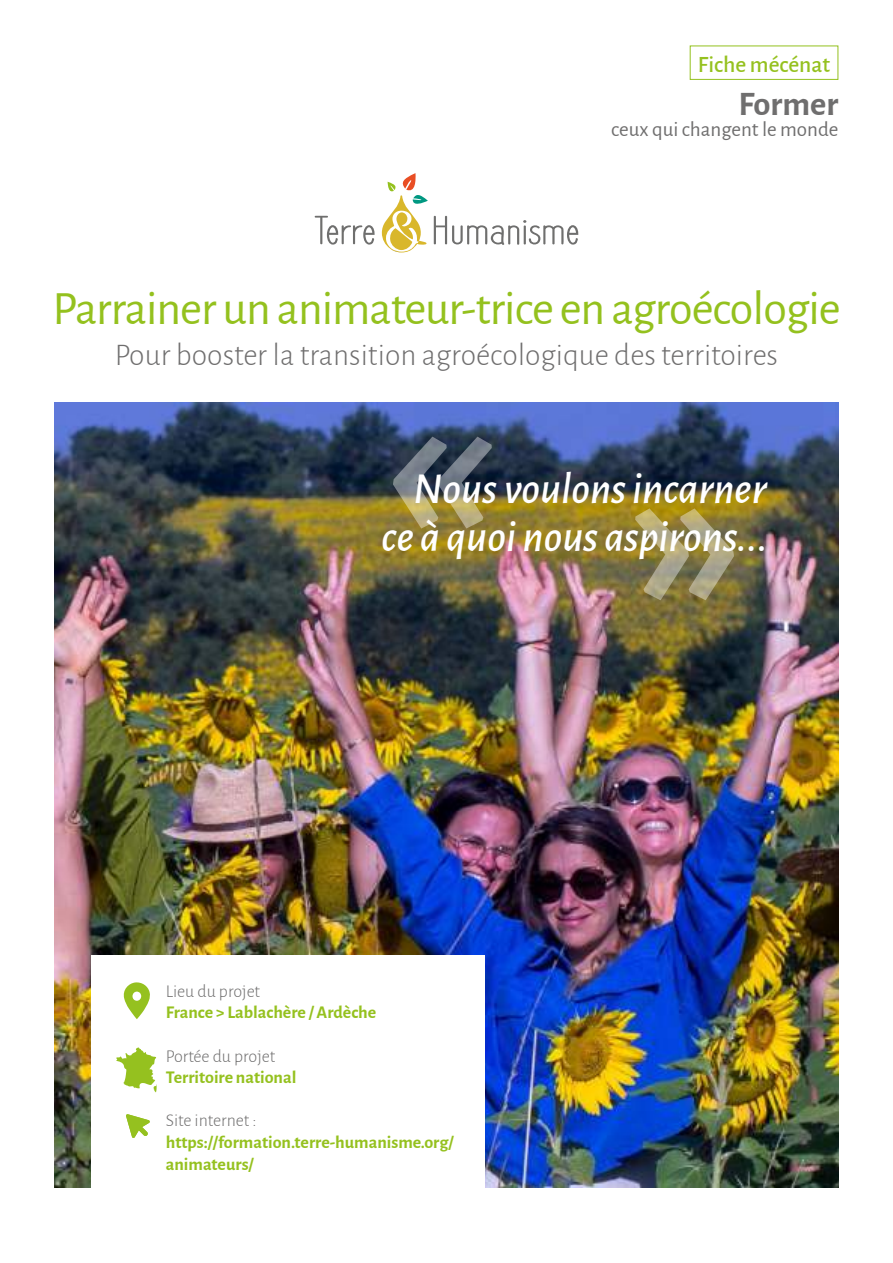
<style>
.page{position:relative;width:893px;height:1263px;background:#fff}
.page>*{position:absolute;margin:0;border:0;box-sizing:border-box;transform-origin:0 0}
.t1{font:italic 700 246.3px "Alegreya Sans";color:#fff}
.t2{font:48px "Alegreya Sans";letter-spacing:-.02em;color:#94c11e}
.t3{font:italic 500 44.4px/47.4px "Alegreya Sans";color:#fff;text-align:right}
.t4{font:700 34.5px "Alegreya Sans";color:#6f6e6e}
.t5{font:300 31.5px "Alegreya Sans";color:#6f6e6e}
.t6{font:500 23.4px "Alegreya Sans";color:#95c11f}
.t7{font:21px "Alegreya Sans";color:#6f6e6e}
.t8{font:700 18px/21.6px "Alegreya Sans";color:#95c11f}
.t9{font:300 18px "Alegreya Sans";color:#6f6e6e}
</style>
<div class="page">
<img style="left:54px;top:403px;width:785px;height:784px">
<div style="left:91px;top:955px;width:394px;height:308px;background:#fff"></div>
<svg style="left:315px;top:216px;width:60px;height:29px"></svg>
<svg style="left:434px;top:216px;width:144px;height:29px"></svg>
<svg style="left:382px;top:173px;width:46px;height:79px"></svg>
<div style="left:690px;top:45px;width:148px;height:35px;border:1px solid #94c11e"></div>
<svg style="left:123px;top:982px;width:27px;height:37px"></svg>
<svg style="left:126px;top:1114px;width:24px;height:24px"></svg>
<svg style="left:116px;top:1047px;width:41px;height:45px"></svg>
<svg style="left:635px;top:508px;width:99px;height:92px;background:#827434"></svg>
<p class="t6" style="left:698px;top:48px;width:134px">Fiche mécénat</p>
<h3 class="t4" style="left:739px;top:78px;width:101px">Former</h3>
<p class="t7" style="left:611px;top:115px;width:229px">ceux qui changent le monde</p>
<h2 class="t2" style="left:52px;top:276px;width:790px">Parrainer un animateur-trice en agroécologie</h2>
<h3 class="t5" style="left:115px;top:335px;width:665px">Pour booster la transition agroécologique des territoires</h3>
<h1 class="t1" style="left:385px;top:280px;width:107px">«</h1>
<h3 class="t3" style="left:382px;top:463px;width:387px">Nous voulons incarner ce à quoi nous aspirons...</h3>
<p class="t9" style="left:166px;top:979px;width:96px">Lieu du projet</p>
<p class="t8" style="left:166px;top:1001px;width:212px">France &gt; Lablachère / Ardèche</p>
<p class="t9" style="left:166px;top:1044px;width:111px">Portée du projet</p>
<p class="t8" style="left:166px;top:1065px;width:132px">Territoire national</p>
<p class="t9" style="left:166px;top:1109px;width:92px">Site internet :</p>
<p class="t8" style="left:166px;top:1130px;width:289px">https://formation.terre-humanisme.org/ animateurs/</p>
</div>
